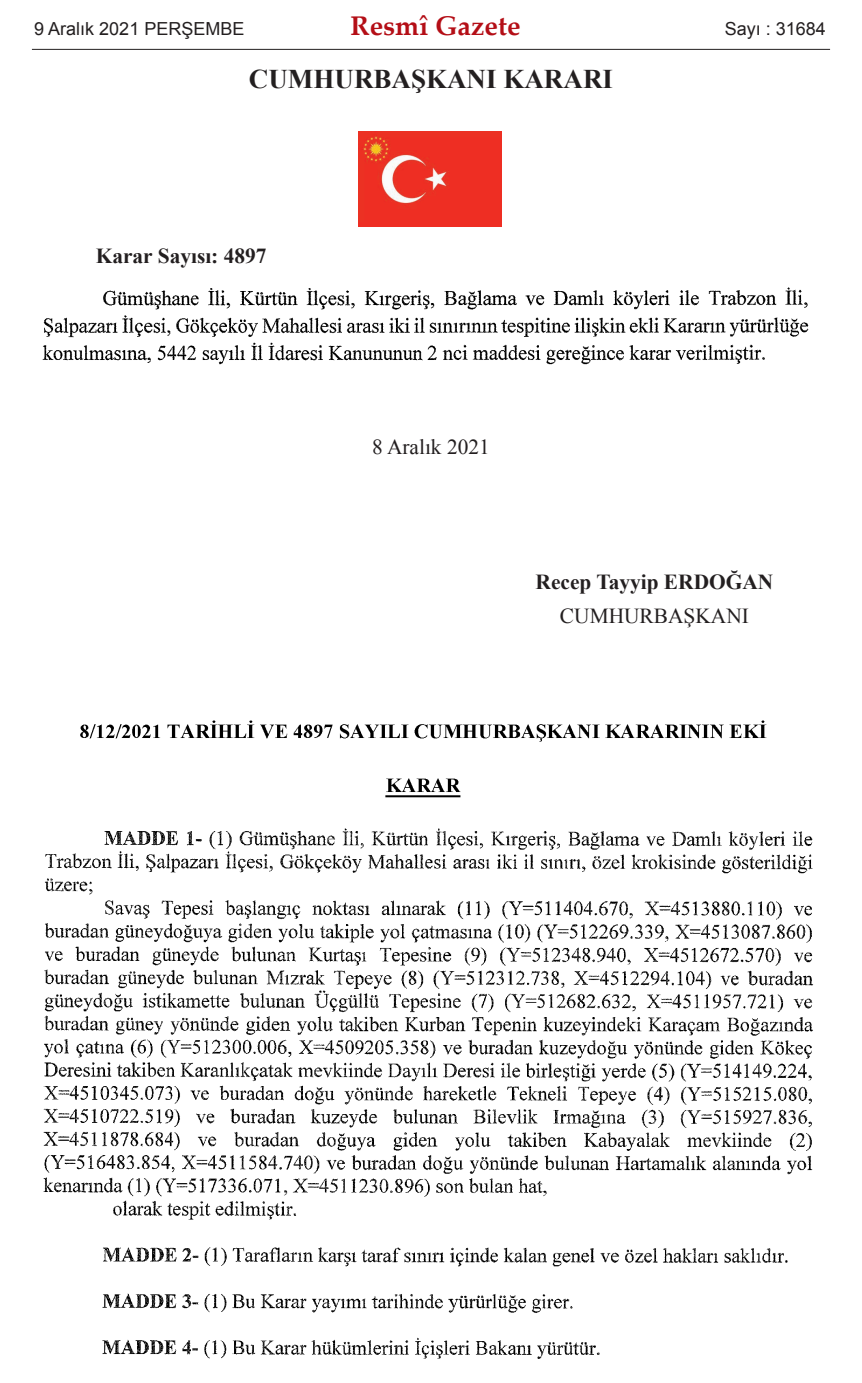
<style>
.page{position:relative;width:862px;height:1383px;background:#fff}
.page>*{position:absolute;margin:0;border:0;box-sizing:border-box;transform-origin:0 0}
.t1{font:700 27px "Times New Roman";color:#231f20}
.t2{font:700 27px "Palatino Linotype";color:#b40e16}
.t3{font:700 21.38px "Times New Roman";color:#231f20}
.t4{font:21.38px "Times New Roman";color:#231f20}
.t5{font:18px "Arial";color:#231f20}
</style>
<div class="page">
<img style="left:358px;top:131px;width:143px;height:96px">
<img style="left:42px;top:287px;width:767px;height:78px">
<img style="left:43px;top:720px;width:771px;height:639px">
<hr style="left:32px;top:49px;width:797px;height:1px;background:#231f20">
<p class="t5" style="left:34px;top:18px;width:212px">9 Aralık 2021 PERŞEMBE</p>
<p class="t2" style="left:350px;top:15px;width:171px">Resmî Gazete</p>
<p class="t5" style="left:724px;top:18px;width:103px">Sayı : 31684</p>
<p class="t1" style="left:249px;top:64px;width:365px">CUMHURBAŞKANI KARARI</p>
<p class="t3" style="left:96px;top:244px;width:172px">Karar Sayısı: 4897</p>
<p class="t4" style="left:372px;top:435px;width:119px">8 Aralık 2021</p>
<p class="t3" style="left:535px;top:570px;width:239px">Recep Tayyip ERDOĞAN</p>
<p class="t4" style="left:559px;top:604px;width:190px">CUMHURBAŞKANI</p>
</div>
